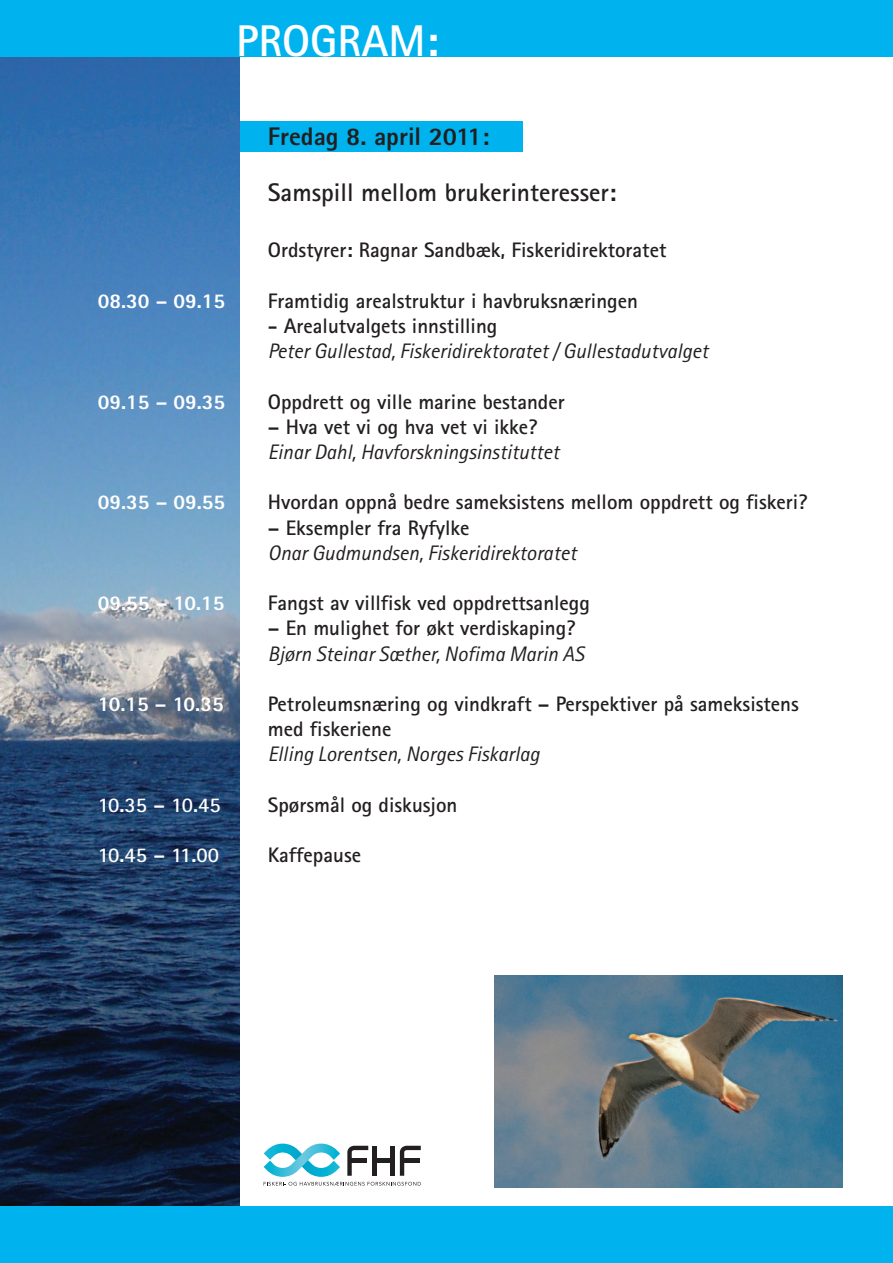
<style>
.page{position:relative;width:893px;height:1263px;background:#fff}
.page>*{position:absolute;margin:0;border:0;box-sizing:border-box;transform-origin:0 0}
.t1{font:700 44.55px "Rotis Sans Serif";color:#fff}
.t2{font:700 25.5px "Rotis Sans Serif";color:#231f20}
.t3{font:800 25.5px "Rotis Sans Serif";color:#231f20}
.t4{font:700 21px/25.2px "Rotis Sans Serif";color:#231f20}
.t5{font:italic 21px "Rotis Sans Serif";color:#231f20}
.t6{font:800 21px "Rotis Sans Serif";color:#fff}
.t7{font:700 21px "Rotis Sans Serif";letter-spacing:-.02em;color:#fff}
</style>
<div class="page">
<div style="left:239px;top:122px;width:284px;height:30px;background:#00b3ee"></div>
<img style="left:0;top:56px;width:239px;height:1151px">
<div style="left:0;top:0;width:893px;height:56px;background:#00b3ee"></div>
<svg style="left:264px;top:1143px;width:157px;height:43px"></svg>
<div style="left:0;top:1207px;width:893px;height:56px;background:#00b3ee"></div>
<img style="left:494px;top:975px;width:348px;height:212px">
<h1 class="t1" style="left:236px;top:26px;width:204px">PROGRAM:</h1>
<p class="t3" style="left:268px;top:128px;width:223px">Fredag 8. april 2011:</p>
<p class="t2" style="left:268px;top:183px;width:350px">Samspill mellom brukerinteresser:</p>
<p class="t4" style="left:268px;top:240px;width:400px">Ordstyrer: Ragnar Sandbæk, Fiskeridirektoratet</p>
<p class="t6" style="left:98px;top:293px;width:129px">08.30 – 09.15</p>
<p class="t4" style="left:268px;top:290px;width:372px">Framtidig arealstruktur i havbruksnæringen</p>
<p class="t4" style="left:268px;top:315px;width:231px">- Arealutvalgets innstilling</p>
<p class="t5" style="left:268px;top:344px;width:442px">Peter Gullestad, Fiskeridirektoratet / Gullestadutvalget</p>
<p class="t6" style="left:98px;top:394px;width:129px">09.15 – 09.35</p>
<p class="t4" style="left:268px;top:391px;width:298px">Oppdrett og ville marine bestander</p>
<p class="t4" style="left:268px;top:416px;width:271px">– Hva vet vi og hva vet vi ikke?</p>
<p class="t5" style="left:268px;top:444px;width:293px">Einar Dahl, Havforskningsinstituttet</p>
<p class="t6" style="left:98px;top:495px;width:129px">09.35 – 09.55</p>
<p class="t4" style="left:268px;top:492px;width:541px">Hvordan oppnå bedre sameksistens mellom oppdrett og fiskeri?</p>
<p class="t4" style="left:268px;top:517px;width:203px">– Eksempler fra Ryfylke</p>
<p class="t5" style="left:268px;top:545px;width:310px">Onar Gudmundsen, Fiskeridirektoratet</p>
<p class="t6" style="left:98px;top:596px;width:128px">09.55 – 10.15</p>
<p class="t4" style="left:268px;top:592px;width:324px">Fangst av villfisk ved oppdrettsanlegg</p>
<p class="t4" style="left:268px;top:618px;width:309px">– En mulighet for økt verdiskaping?</p>
<p class="t5" style="left:268px;top:646px;width:318px">Bjørn Steinar Sæther, Nofima Marin AS</p>
<p class="t6" style="left:98px;top:696px;width:127px">10.15 – 10.35</p>
<p class="t4" style="left:268px;top:693px;width:532px">Petroleumsnæring og vindkraft – Perspektiver på sameksistens med fiskeriene</p>
<p class="t5" style="left:268px;top:747px;width:273px">Elling Lorentsen, Norges Fiskarlag</p>
<p class="t7" style="left:98px;top:797px;width:124px">10.35 – 10.45</p>
<p class="t4" style="left:268px;top:794px;width:191px">Spørsmål og diskusjon</p>
<p class="t7" style="left:98px;top:848px;width:123px">10.45 – 11.00</p>
<p class="t4" style="left:268px;top:844px;width:95px">Kaffepause</p>
</div>
